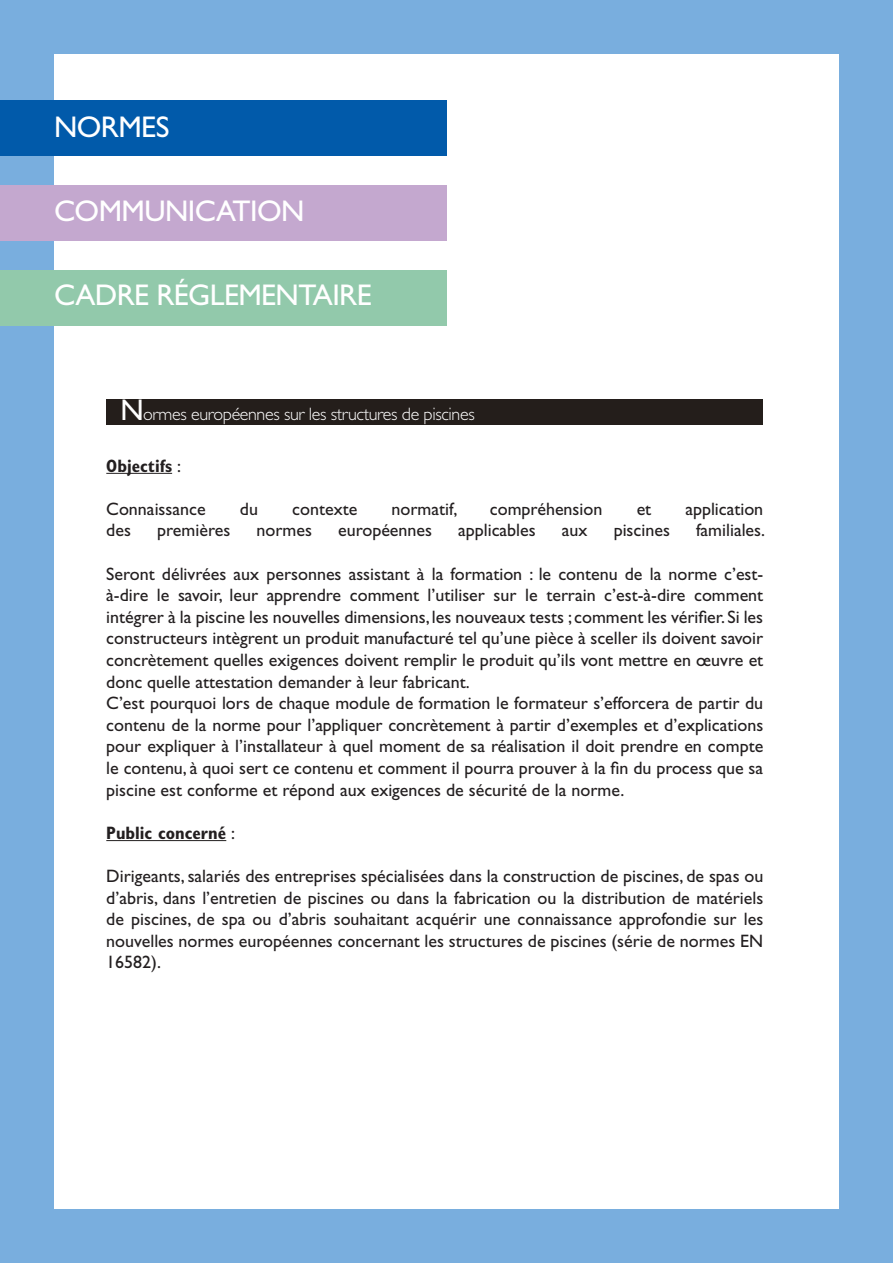
<style>
.page{position:relative;width:893px;height:1263px;background:#79aede}
.page>*{position:absolute;margin:0;border:0;box-sizing:border-box;transform-origin:0 0}
.t1{font:30px "Gill Sans Std";letter-spacing:-.02em;color:#fff}
.t2{font:18px/21.6px "Gill Sans Std";color:#231f20}
.t3{font:300 18px "Gill Sans Std";letter-spacing:-.02em;color:#fff}
.t4{font:700 condensed 18px "Gill Sans Std";color:#231f20}
.s1{font-weight:400;font-size:30px}
.s2{font-weight:400;font-stretch:normal}
</style>
<div class="page">
<div style="left:54px;top:54px;width:785px;height:1155px;background:#fff"></div>
<div style="left:0;top:100px;width:446px;height:55px;background:#015aaa"></div>
<div style="left:0;top:270px;width:446px;height:55px;background:#92c9ab"></div>
<div style="left:0;top:185px;width:446px;height:55px;background:#c4a8cf"></div>
<hr style="left:106px;top:473px;width:66px;height:1px;background:#231f20">
<hr style="left:106px;top:840px;width:120px;height:1px;background:#231f20">
<div style="left:106px;top:400px;width:657px;height:25px;background:#241e1b"></div>
<h1 class="t1" style="left:54px;top:110px;width:117px">NORMES</h1>
<h1 class="t1" style="left:54px;top:194px;width:252px">COMMUNICATION</h1>
<h1 class="t1" style="left:54px;top:278px;width:319px">CADRE RéGLEMENTAIRE</h1>
<p class="t3" style="left:120px;top:404px;width:356px"><span class="s1">N</span>ormes européennes sur les structures de piscines</p>
<p class="t4" style="left:106px;top:455px;width:76px">Objectifs <span class="s2">:</span></p>
<p class="t2" style="left:106px;top:498px;width:101px">Connaissance</p>
<p class="t2" style="left:240px;top:498px;width:20px">du</p>
<p class="t2" style="left:292px;top:498px;width:67px">contexte</p>
<p class="t2" style="left:391px;top:498px;width:68px">normatif,</p>
<p class="t2" style="left:490px;top:498px;width:114px">compréhension</p>
<p class="t2" style="left:637px;top:498px;width:16px">et</p>
<p class="t2" style="left:685px;top:498px;width:79px">application</p>
<p class="t2" style="left:106px;top:520px;width:26px">des</p>
<p class="t2" style="left:157px;top:520px;width:75px">premières</p>
<p class="t2" style="left:256px;top:520px;width:57px">normes</p>
<p class="t2" style="left:338px;top:520px;width:96px">européennes</p>
<p class="t2" style="left:458px;top:520px;width:79px">applicables</p>
<p class="t2" style="left:562px;top:520px;width:27px">aux</p>
<p class="t2" style="left:614px;top:520px;width:58px">piscines</p>
<p class="t2" style="left:696px;top:520px;width:71px">familiales.</p>
<p class="t2" style="left:106px;top:563px;width:659px">Seront délivrées aux personnes assistant à la formation : le contenu de la norme c’est&shy;à-dire le savoir, leur apprendre comment l’utiliser sur le terrain c’est-à-dire comment intégrer à la piscine les nouvelles dimensions, les nouveaux tests ; comment les vérifier. Si les constructeurs intègrent un produit manufacturé tel qu’une pièce à sceller ils doivent savoir concrètement quelles exigences doivent remplir le produit qu’ils vont mettre en œuvre et donc quelle attestation demander à leur fabricant.<br>C’est pourquoi lors de chaque module de formation le formateur s’efforcera de partir du contenu de la norme pour l’appliquer concrètement à partir d’exemples et d’explications pour expliquer à l’installateur à quel moment de sa réalisation il doit prendre en compte le contenu, à quoi sert ce contenu et comment il pourra prouver à la fin du process que sa piscine est conforme et répond aux exigences de sécurité de la norme.</p>
<p class="t4" style="left:106px;top:822px;width:130px">Public concerné <span class="s2">:</span></p>
<p class="t2" style="left:106px;top:865px;width:658px;text-align:justify">Dirigeants, salariés des entreprises spécialisées dans la construction de piscines, de spas ou d’abris, dans l’entretien de piscines ou dans la fabrication ou la distribution de matériels de piscines, de spa ou d’abris souhaitant acquérir une connaissance approfondie sur les nouvelles normes européennes concernant les structures de piscines (série de normes EN 16582).</p>
</div>
